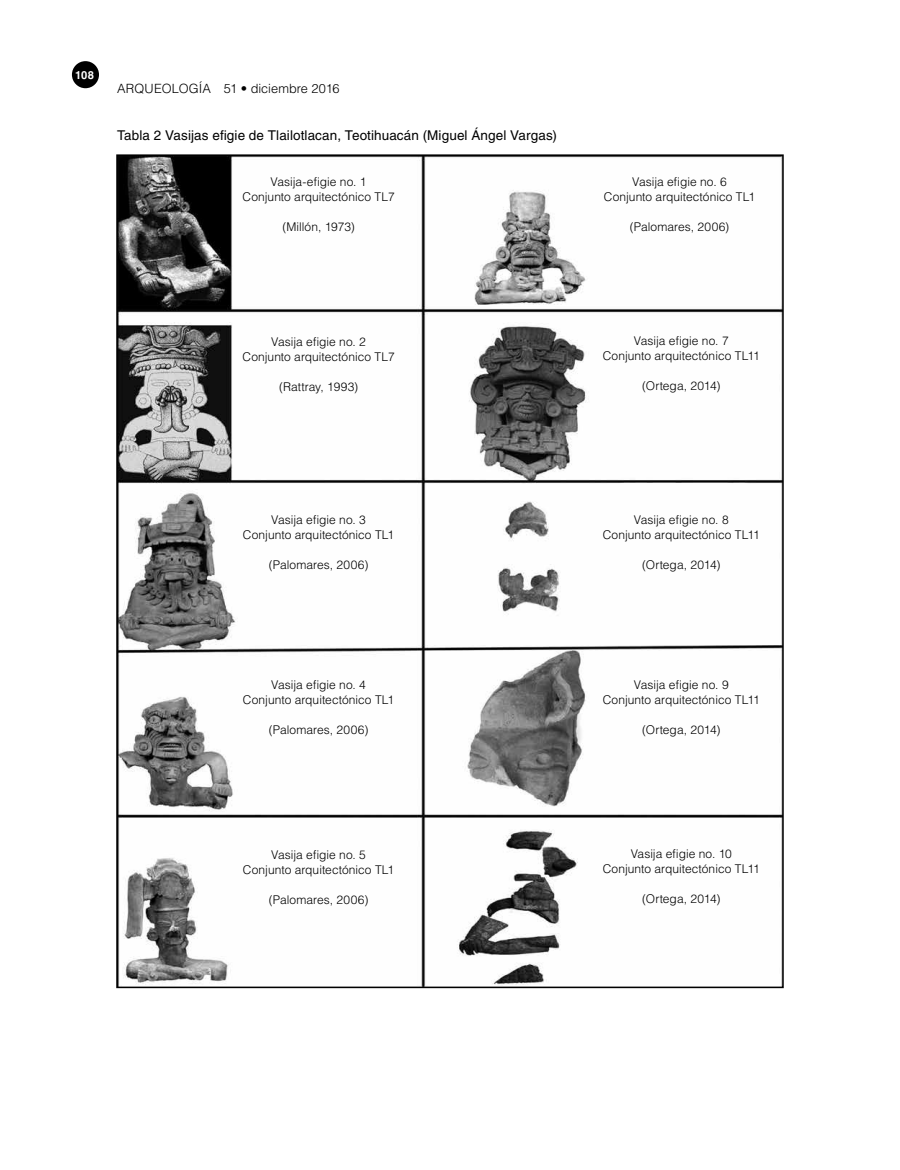
<style>
.page{position:relative;width:900px;height:1170px;background:#fff}
.page>*{position:absolute;margin:0;border:0;box-sizing:border-box;transform-origin:0 0}
.t1{font:13.5px "Helvetica LT Std";letter-spacing:.01em;color:#000}
.t2{font:300 12.75px "Helvetica LT Std";color:#000}
.t3{font:300 12px/15px "Helvetica LT Std";letter-spacing:.005em;color:#000;text-align:center}
.t4{font:700 11.1px "Helvetica LT Std";color:#fff}
</style>
<div class="page">
<div style="left:72px;top:61px;width:27px;height:27px;background:#000;border-radius:50%"></div>
<img style="left:119px;top:157px;width:662px;height:828px">
<p class="t4" style="left:75px;top:68px;width:20px">108</p>
<p class="t2" style="left:117px;top:81px;width:224px">ARQUEOLOGÍA 51 • diciembre 2016</p>
<p class="t1" style="left:117px;top:128px;width:441px">Tabla 2 Vasijas efigie de Tlailotlacan, Teotihuacán (Miguel Ángel Vargas)</p>
<p class="t3" style="left:243px;top:174px;width:154px">Vasija-efigie no. 1<br>Conjunto arquitectónico TL7</p>
<p class="t3" style="left:282px;top:219px;width:74px">(Millón, 1973)</p>
<p class="t3" style="left:243px;top:334px;width:154px">Vasija efigie no. 2<br>Conjunto arquitectónico TL7</p>
<p class="t3" style="left:279px;top:379px;width:81px">(Rattray, 1993)</p>
<p class="t3" style="left:604px;top:174px;width:153px">Vasija efigie no. 6<br>Conjunto arquitectónico TL1</p>
<p class="t3" style="left:630px;top:219px;width:101px">(Palomares, 2006)</p>
<p class="t3" style="left:603px;top:333px;width:159px">Vasija efigie no. 7<br>Conjunto arquitectónico TL11</p>
<p class="t3" style="left:642px;top:378px;width:80px">(Ortega, 2014)</p>
<p class="t3" style="left:243px;top:512px;width:153px">Vasija efigie no. 3<br>Conjunto arquitectónico TL1</p>
<p class="t3" style="left:269px;top:557px;width:101px">(Palomares, 2006)</p>
<p class="t3" style="left:243px;top:678px;width:153px">Vasija efigie no. 4<br>Conjunto arquitectónico TL1</p>
<p class="t3" style="left:269px;top:723px;width:101px">(Palomares, 2006)</p>
<p class="t3" style="left:243px;top:847px;width:153px">Vasija efigie no. 5<br>Conjunto arquitectónico TL1</p>
<p class="t3" style="left:269px;top:892px;width:101px">(Palomares, 2006)</p>
<p class="t3" style="left:603px;top:512px;width:159px">Vasija efigie no. 8<br>Conjunto arquitectónico TL11</p>
<p class="t3" style="left:642px;top:557px;width:80px">(Ortega, 2014)</p>
<p class="t3" style="left:603px;top:678px;width:159px">Vasija efigie no. 9<br>Conjunto arquitectónico TL11</p>
<p class="t3" style="left:642px;top:723px;width:80px">(Ortega, 2014)</p>
<p class="t3" style="left:603px;top:846px;width:159px">Vasija efigie no. 10<br>Conjunto arquitectónico TL11</p>
<p class="t3" style="left:642px;top:891px;width:80px">(Ortega, 2014)</p>
</div>
